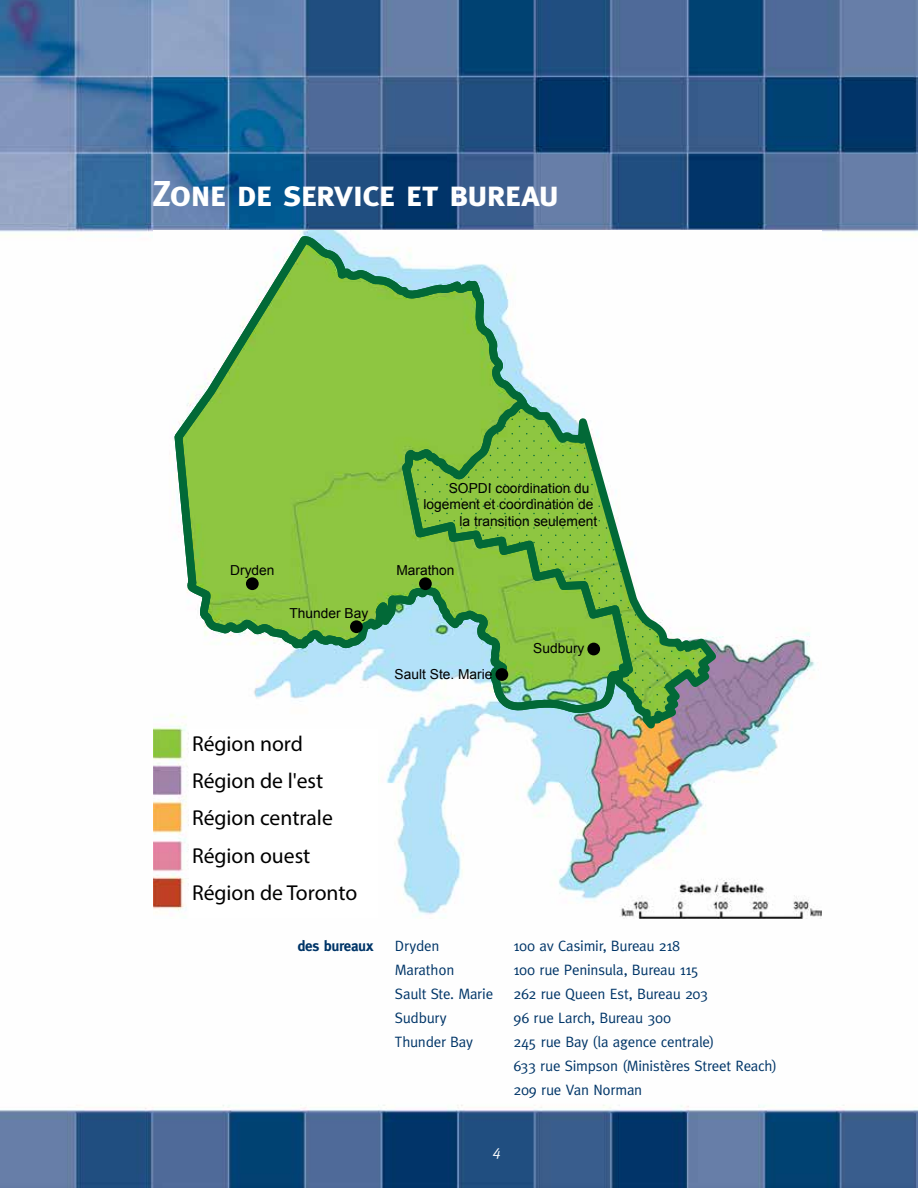
<style>
.page{position:relative;width:918px;height:1188px;background:#fff}
.page>*{position:absolute;margin:0;border:0;box-sizing:border-box;transform-origin:0 0}
.t1{font:36px "Meta Bold Caps";letter-spacing:-.03em;color:#fff}
.t2{font:21.6px/37.3px "Myriad Pro";color:#000}
.t3{font:15px/24px "Meta";letter-spacing:-.015em;color:#003568}
.t4{font:700 15px "Meta";letter-spacing:-.025em;color:#003568}
.t5{font:italic 15px "Meta";color:#fff}
.t6{font:13.8px "Arial";color:#000}
</style>
<div class="page">
<img style="left:0;top:0;width:918px;height:1188px">
<img style="left:153px;top:230px;width:668px;height:688px">
<svg style="left:170px;top:232px;width:454px;height:565px"></svg>
<div style="left:246px;top:577px;width:13px;height:13px;background:#000;border-radius:50%"></div>
<div style="left:350px;top:620px;width:13px;height:13px;background:#000;border-radius:50%"></div>
<svg style="left:397px;top:377px;width:326px;height:372px"></svg>
<div style="left:189px;top:729px;width:188px;height:189px;background:#fff"></div>
<h1 class="t1" style="left:153px;top:172px;width:407px">Zone de service et bureau</h1>
<p class="t6" style="left:230px;top:561px;width:46px">Dryden</p>
<p class="t6" style="left:289px;top:604px;width:80px">Thunder Bay</p>
<p class="t6" style="left:449px;top:479px;width:142px">SOPDI coordination du</p>
<p class="t6" style="left:424px;top:495px;width:171px">logement et coordination de</p>
<p class="t6" style="left:460px;top:512px;width:139px">la transition seulement</p>
<p class="t6" style="left:396px;top:561px;width:60px">Marathon</p>
<p class="t6" style="left:395px;top:665px;width:99px">Sault Ste. Marie</p>
<p class="t6" style="left:533px;top:639px;width:53px">Sudbury</p>
<h2 class="t2" style="left:192px;top:724px;width:167px">Région nord<br>Région de l'est<br>Région centrale<br>Région ouest<br>Région de Toronto</h2>
<p class="t4" style="left:297px;top:937px;width:77px">des bureaux</p>
<p class="t3" style="left:395px;top:934px;width:46px">Dryden</p>
<p class="t3" style="left:513px;top:934px;width:168px">100 av Casimir, Bureau 218</p>
<p class="t3" style="left:395px;top:958px;width:61px">Marathon</p>
<p class="t3" style="left:513px;top:958px;width:187px">100 rue Peninsula, Bureau 115</p>
<p class="t3" style="left:395px;top:982px;width:100px">Sault Ste. Marie</p>
<p class="t3" style="left:513px;top:982px;width:196px">262 rue Queen Est, Bureau 203</p>
<p class="t3" style="left:395px;top:1006px;width:53px">Sudbury</p>
<p class="t3" style="left:513px;top:1006px;width:159px">96 rue Larch, Bureau 300</p>
<p class="t3" style="left:395px;top:1030px;width:80px">Thunder Bay</p>
<p class="t3" style="left:513px;top:1030px;width:265px">245 rue Bay (la agence centrale)<br>633 rue Simpson (Ministères Street Reach)<br>209 rue Van Norman</p>
<p class="t5" style="left:493px;top:1142px;width:10px">4</p>
</div>
